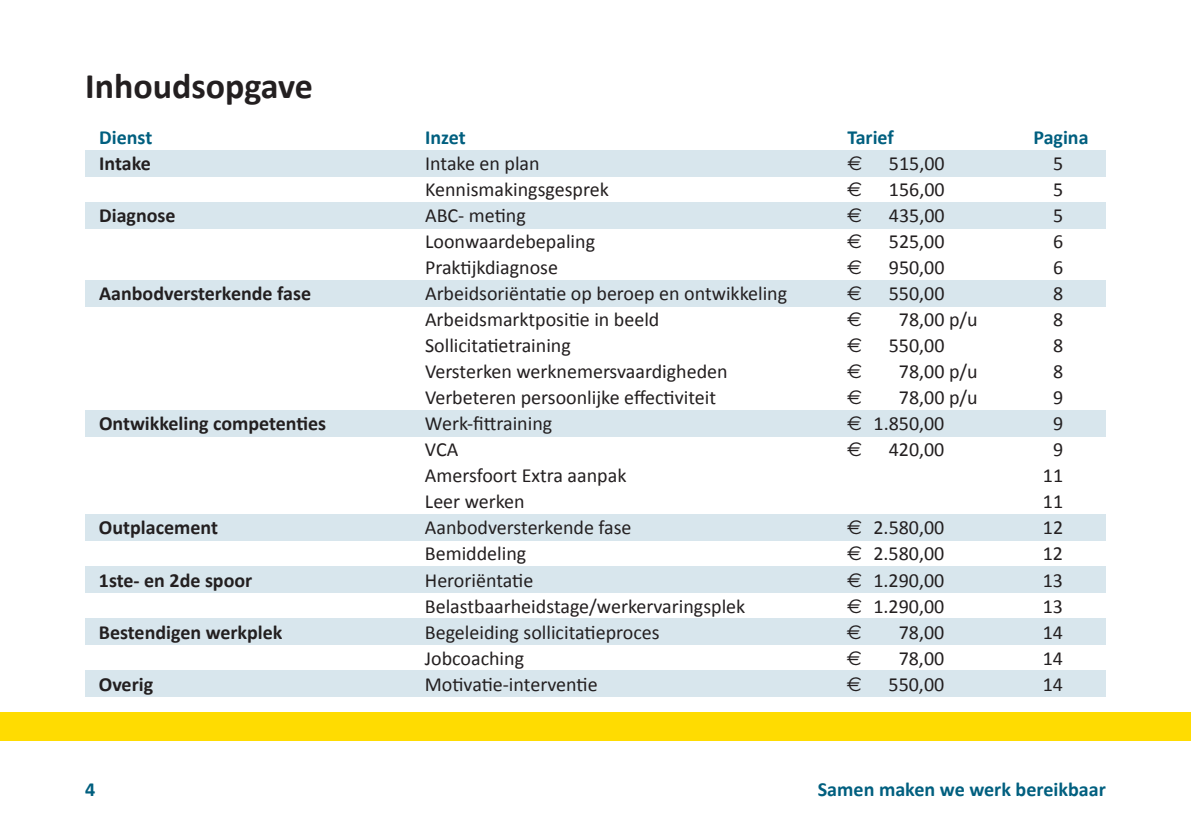
<style>
.page{position:relative;width:1191px;height:840px;background:#fff}
.page>*{position:absolute;margin:0;border:0;box-sizing:border-box;transform-origin:0 0}
.t1{font:700 36px "Calibri";color:#231f20}
.t2{font:20px "Calibri";color:#231f20}
.t3{font:700 20px "Calibri";color:#231f20}
.t4{font:700 20px "Calibri";color:#005f7f}
.t5{font:20px "Euro Sans";color:#231f20}
.s1{font-family:"Euro Sans"}
</style>
<div class="page">
<div style="left:0;top:711px;width:1191px;height:29px;background:#ffdc01"></div>
<div style="left:85px;top:150px;width:1021px;height:26px;background:#d8e6ed"></div>
<div style="left:85px;top:202px;width:1021px;height:26px;background:#d8e6ed"></div>
<div style="left:85px;top:410px;width:1021px;height:26px;background:#d8e6ed"></div>
<div style="left:85px;top:566px;width:1021px;height:26px;background:#d8e6ed"></div>
<div style="left:85px;top:280px;width:1021px;height:26px;background:#d8e6ed"></div>
<div style="left:85px;top:514px;width:1021px;height:26px;background:#d8e6ed"></div>
<div style="left:85px;top:618px;width:1021px;height:26px;background:#d8e6ed"></div>
<div style="left:85px;top:670px;width:1021px;height:26px;background:#d8e6ed"></div>
<h1 class="t1" style="left:85px;top:64px;width:229px">Inhoudsopgave</h1>
<p class="t4" style="left:99px;top:125px;width:55px">Dienst</p>
<p class="t4" style="left:425px;top:125px;width:42px">Inzet</p>
<p class="t4" style="left:847px;top:125px;width:48px">Tarief</p>
<p class="t4" style="left:1033px;top:125px;width:57px">Pagina</p>
<p class="t3" style="left:99px;top:151px;width:53px">Intake</p>
<p class="t2" style="left:425px;top:151px;width:116px">Intake en plan</p>
<p class="t5" style="left:847px;top:151px;width:16px">€</p>
<p class="t2" style="left:889px;top:151px;width:57px">515,00</p>
<p class="t2" style="left:1053px;top:151px;width:12px">5</p>
<p class="t2" style="left:425px;top:177px;width:185px">Kennismakingsgesprek</p>
<p class="t5" style="left:847px;top:177px;width:16px">€</p>
<p class="t2" style="left:889px;top:177px;width:57px">156,00</p>
<p class="t2" style="left:1053px;top:177px;width:12px">5</p>
<p class="t3" style="left:99px;top:203px;width:78px">Diagnose</p>
<p class="t2" style="left:425px;top:203px;width:102px">ABC- meting</p>
<p class="t5" style="left:847px;top:203px;width:16px">€</p>
<p class="t2" style="left:889px;top:203px;width:57px">435,00</p>
<p class="t2" style="left:1053px;top:203px;width:12px">5</p>
<p class="t2" style="left:425px;top:229px;width:171px">Loonwaardebepaling</p>
<p class="t5" style="left:847px;top:229px;width:16px">€</p>
<p class="t2" style="left:889px;top:229px;width:57px">525,00</p>
<p class="t2" style="left:1053px;top:229px;width:12px">6</p>
<p class="t2" style="left:425px;top:255px;width:134px">Praktijkdiagnose</p>
<p class="t5" style="left:847px;top:255px;width:16px">€</p>
<p class="t2" style="left:889px;top:255px;width:57px">950,00</p>
<p class="t2" style="left:1053px;top:255px;width:12px">6</p>
<p class="t3" style="left:99px;top:281px;width:213px">Aanbodversterkende fase</p>
<p class="t2" style="left:425px;top:281px;width:363px">Arbeidsoriëntatie op beroep en ontwikkeling</p>
<p class="t5" style="left:847px;top:281px;width:16px">€</p>
<p class="t2" style="left:889px;top:281px;width:57px">550,00</p>
<p class="t2" style="left:1053px;top:281px;width:12px">8</p>
<p class="t2" style="left:425px;top:307px;width:236px">Arbeidsmarktpositie in beeld</p>
<p class="t5" style="left:847px;top:307px;width:16px">€</p>
<p class="t2" style="left:899px;top:307px;width:80px">78,00 p/u</p>
<p class="t2" style="left:1053px;top:307px;width:12px">8</p>
<p class="t2" style="left:425px;top:333px;width:147px">Sollicitatietraining</p>
<p class="t5" style="left:847px;top:333px;width:16px">€</p>
<p class="t2" style="left:888px;top:333px;width:57px">550,00</p>
<p class="t2" style="left:1053px;top:333px;width:12px">8</p>
<p class="t2" style="left:425px;top:359px;width:304px">Versterken werknemersvaardigheden</p>
<p class="t5" style="left:847px;top:359px;width:16px">€</p>
<p class="t2" style="left:899px;top:359px;width:80px">78,00 p/u</p>
<p class="t2" style="left:1053px;top:359px;width:12px">8</p>
<p class="t2" style="left:425px;top:385px;width:292px">Verbeteren persoonlijke effectiviteit</p>
<p class="t5" style="left:847px;top:385px;width:16px">€</p>
<p class="t2" style="left:899px;top:385px;width:80px">78,00 p/u</p>
<p class="t2" style="left:1053px;top:385px;width:12px">9</p>
<p class="t3" style="left:99px;top:411px;width:229px">Ontwikkeling competenties</p>
<p class="t2" style="left:425px;top:411px;width:129px">Werk-fittraining</p>
<p class="t2" style="left:847px;top:411px;width:99px"><span class="s1">€</span> 1.850,00</p>
<p class="t2" style="left:1053px;top:411px;width:12px">9</p>
<p class="t2" style="left:425px;top:437px;width:35px">VCA</p>
<p class="t5" style="left:847px;top:437px;width:16px">€</p>
<p class="t2" style="left:888px;top:437px;width:57px">420,00</p>
<p class="t2" style="left:1053px;top:437px;width:12px">9</p>
<p class="t2" style="left:425px;top:463px;width:203px">Amersfoort Extra aanpak</p>
<p class="t2" style="left:1043px;top:463px;width:22px">11</p>
<p class="t2" style="left:425px;top:489px;width:101px">Leer werken</p>
<p class="t2" style="left:1042px;top:489px;width:22px">11</p>
<p class="t3" style="left:99px;top:515px;width:120px">Outplacement</p>
<p class="t2" style="left:425px;top:515px;width:208px">Aanbodversterkende fase</p>
<p class="t2" style="left:847px;top:515px;width:99px"><span class="s1">€</span> 2.580,00</p>
<p class="t2" style="left:1042px;top:515px;width:22px">12</p>
<p class="t2" style="left:425px;top:541px;width:103px">Bemiddeling</p>
<p class="t2" style="left:847px;top:541px;width:99px"><span class="s1">€</span> 2.580,00</p>
<p class="t2" style="left:1042px;top:541px;width:22px">12</p>
<p class="t3" style="left:99px;top:567px;width:155px">1ste- en 2de spoor</p>
<p class="t2" style="left:425px;top:567px;width:110px">Heroriëntatie</p>
<p class="t2" style="left:847px;top:567px;width:99px"><span class="s1">€</span> 1.290,00</p>
<p class="t2" style="left:1042px;top:567px;width:22px">13</p>
<p class="t2" style="left:425px;top:593px;width:322px">Belastbaarheidstage/werkervaringsplek</p>
<p class="t2" style="left:847px;top:593px;width:99px"><span class="s1">€</span> 1.290,00</p>
<p class="t2" style="left:1042px;top:593px;width:22px">13</p>
<p class="t3" style="left:99px;top:619px;width:185px">Bestendigen werkplek</p>
<p class="t2" style="left:425px;top:619px;width:236px">Begeleiding sollicitatieproces</p>
<p class="t5" style="left:847px;top:619px;width:16px">€</p>
<p class="t2" style="left:898px;top:619px;width:47px">78,00</p>
<p class="t2" style="left:1042px;top:619px;width:22px">14</p>
<p class="t2" style="left:425px;top:645px;width:101px">Jobcoaching</p>
<p class="t5" style="left:847px;top:645px;width:16px">€</p>
<p class="t2" style="left:898px;top:645px;width:47px">78,00</p>
<p class="t2" style="left:1042px;top:645px;width:22px">14</p>
<p class="t3" style="left:99px;top:671px;width:56px">Overig</p>
<p class="t2" style="left:425px;top:671px;width:174px">Motivatie-interventie</p>
<p class="t5" style="left:847px;top:671px;width:16px">€</p>
<p class="t2" style="left:888px;top:671px;width:57px">550,00</p>
<p class="t2" style="left:1042px;top:671px;width:22px">14</p>
<p class="t4" style="left:85px;top:776px;width:12px">4</p>
<p class="t4" style="left:817px;top:776px;width:290px">Samen maken we werk bereikbaar</p>
</div>
